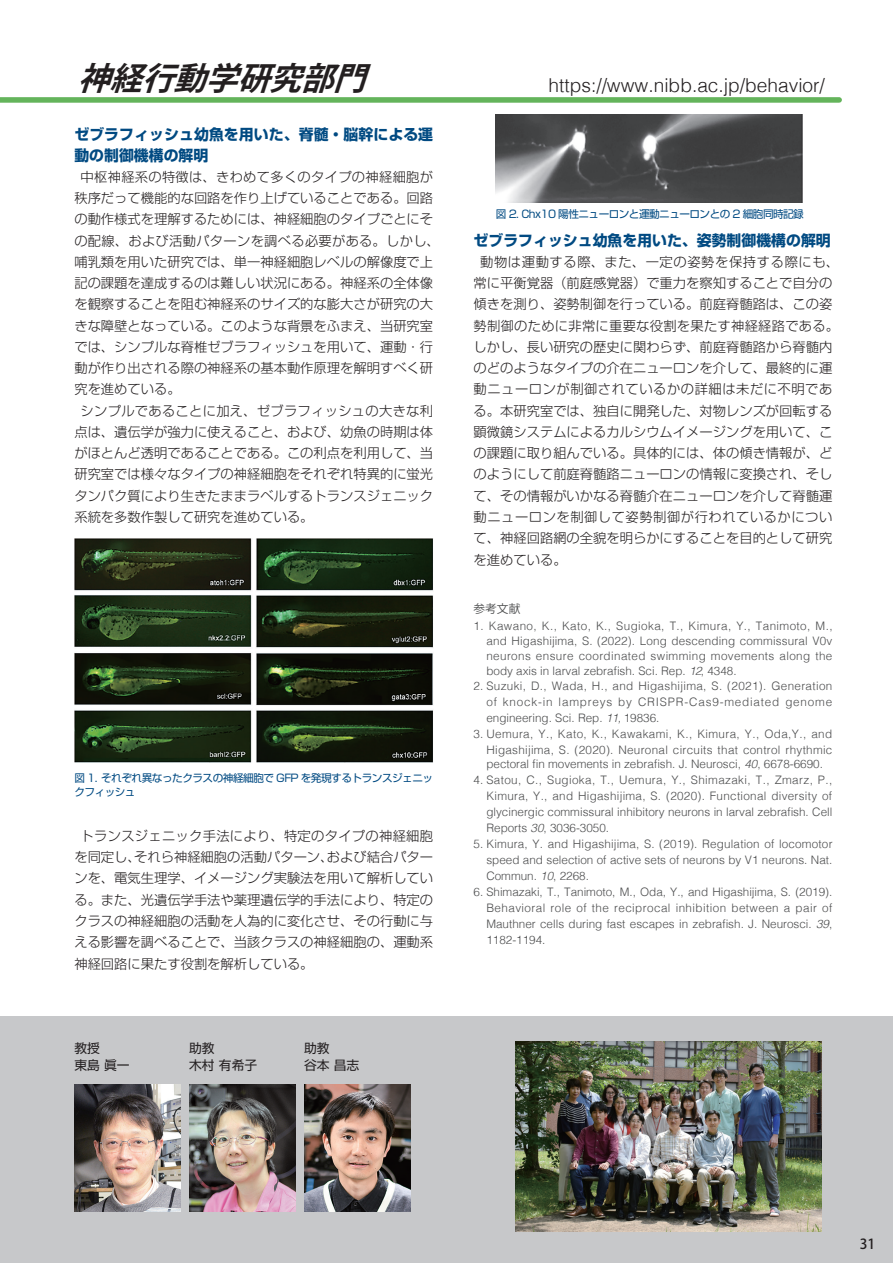
<style>
.page{position:relative;width:893px;height:1263px;background:#fff}
.page>*{position:absolute;margin:0;border:0;box-sizing:border-box;transform-origin:0 0}
.t1{font:italic 700 31.95px "Koz Go Pro";color:#231f20}
.t2{font:300 19.2px "Helvetica";color:#231f20}
.t3{font:700 14.85px/21.3px "Shin Go Pro";color:#014a82}
.t4{font:500 13.8px "Koz Go Pro";color:#231f20}
.t5{font:300 13.35px/21.3px "Shin Go Pro";color:#231f20;text-align:justify}
.t6{font:300 13.35px "Shin Go Pro";letter-spacing:.02em;color:#231f20}
.t7{font:12.75px/17px "Shin Go Pro";color:#231f20}
.t8{font:300 11.7px/15.9px "Helvetica";color:#4b4c4d;text-align:justify}
.t9{font:11.7px "Koz Go Pro";color:#4b4c4d}
.t10{font:10.65px/13.8px "Shin Go Pro";letter-spacing:-.05em;color:#014a82}
.s1{font-style:italic}
</style>
<div class="page">
<div style="left:0;top:97px;width:839px;height:6px;background:#64b45b"></div>
<div style="left:0;top:1016px;width:893px;height:247px;background:#c7c8ca"></div>
<img style="left:516px;top:1042px;width:306px;height:190px">
<img style="left:74px;top:1084px;width:107px;height:128px">
<img style="left:74px;top:539px;width:359px;height:223px">
<img style="left:496px;top:115px;width:306px;height:88px">
<img style="left:189px;top:1084px;width:107px;height:128px">
<img style="left:304px;top:1084px;width:106px;height:128px">
<h1 class="t1" style="left:78px;top:57px;width:303px">神経行動学研究部門</h1>
<p class="t3" style="left:74px;top:122px;width:360px">ゼブラフィッシュ幼魚を用いた、脊髄・脳幹による運動の制御機構の解明</p>
<p class="t6" style="left:81px;top:166px;width:354px">中枢神経系の特徴は、きわめて多くのタイプの神経細胞が</p>
<p class="t5" style="left:74px;top:186px;width:360px">秩序だって機能的な回路を作り上げていることである。回路</p>
<p class="t5" style="left:74px;top:207px;width:360px">の動作様式を理解するためには、神経細胞のタイプごとにそ</p>
<p class="t6" style="left:74px;top:230px;width:367px">の配線、および活動パターンを調べる必要がある。しかし、</p>
<p class="t5" style="left:74px;top:249px;width:360px">哺乳類を用いた研究では、単一神経細胞レベルの解像度で上</p>
<p class="t5" style="left:74px;top:271px;width:360px">記の課題を達成するのは難しい状況にある。神経系の全体像</p>
<p class="t5" style="left:74px;top:292px;width:360px">を観察することを阻む神経系のサイズ的な膨大さが研究の大</p>
<p class="t5" style="left:74px;top:313px;width:360px">きな障壁となっている。このような背景をふまえ、当研究室</p>
<p class="t5" style="left:74px;top:335px;width:360px">では、シンプルな脊椎ゼブラフィッシュを用いて、運動・行</p>
<p class="t5" style="left:74px;top:356px;width:360px">動が作り出される際の神経系の基本動作原理を解明すべく研</p>
<p class="t5" style="left:74px;top:377px;width:108px">究を進めている。</p>
<p class="t6" style="left:81px;top:400px;width:354px">シンプルであることに加え、ゼブラフィッシュの大きな利</p>
<p class="t5" style="left:74px;top:420px;width:360px">点は、遺伝学が強力に使えること、および、幼魚の時期は体</p>
<p class="t5" style="left:74px;top:441px;width:360px">がほとんど透明であることである。この利点を利用して、当</p>
<p class="t5" style="left:74px;top:462px;width:360px">研究室では様々なタイプの神経細胞をそれぞれ特異的に蛍光</p>
<p class="t5" style="left:74px;top:483px;width:360px">タンパク質により生きたままラベルするトランスジェニック</p>
<p class="t5" style="left:74px;top:505px;width:241px">系統を多数作製して研究を進めている。</p>
<p class="t10" style="left:74px;top:770px;width:360px">図 1. それぞれ異なったクラスの神経細胞で GFP を発現するトランスジェニックフィッシュ</p>
<p class="t5" style="left:74px;top:823px;width:360px;text-indent:6px">トランスジェニック手法により、特定のタイプの神経細胞を同定し、それら神経細胞の活動パターン、および結合パターンを、電気生理学、イメージング実験法を用いて解析している。また、光遺伝学手法や薬理遺伝学的手法により、特定のクラスの神経細胞の活動を人為的に変化させ、その行動に与える影響を調べることで、当該クラスの神経細胞の、運動系神経回路に果たす役割を解析している。</p>
<p class="t7" style="left:74px;top:1038px;width:57px">教授<br>東島 眞一</p>
<p class="t7" style="left:189px;top:1038px;width:70px">助教<br>木村 有希子</p>
<p class="t7" style="left:304px;top:1038px;width:57px">助教<br>谷本 昌志</p>
<h2 class="t2" style="left:548px;top:69px;width:278px">https://www.nibb.ac.jp/behavior/</h2>
<p class="t10" style="left:496px;top:206px;width:309px">図 2. Chx10 陽性ニューロンと運動ニューロンとの 2 細胞同時記録</p>
<p class="t3" style="left:474px;top:228px;width:359px">ゼブラフィッシュ幼魚を用いた、姿勢制御機構の解明</p>
<p class="t5" style="left:474px;top:249px;width:367px;text-align:left;text-indent:6px">動物は運動する際、また、一定の姿勢を保持する際にも、常に平衡覚器（前庭感覚器）で重力を察知することで自分の傾きを測り、姿勢制御を行っている。前庭脊髄路は、この姿勢制御のために非常に重要な役割を果たす神経経路である。しかし、長い研究の歴史に関わらず、前庭脊髄路から脊髄内のどのようなタイプの介在ニューロンを介して、最終的に運動ニューロンが制御されているかの詳細は未だに不明である。本研究室では、独自に開発した、対物レンズが回転する顕微鏡システムによるカルシウムイメージングを用いて、この課題に取り組んでいる。具体的には、体の傾き情報が、どのようにして前庭脊髄路ニューロンの情報に変換され、そして、その情報がいかなる脊髄介在ニューロンを介して脊髄運動ニューロンを制御して姿勢制御が行われているかについて、神経回路網の全貌を明らかにすることを目的として研究を進めている。</p>
<p class="t9" style="left:474px;top:601px;width:48px">参考文献</p>
<p class="t8" style="left:486px;top:618px;width:348px;line-height:14.9px;text-indent:-13px">1. Kawano, K., Kato, K., Sugioka, T., Kimura, Y., Tanimoto, M., and Higashijima, S. (2022). Long descending commissural V0v neurons ensure coordinated swimming movements along the body axis in larval zebrafish. Sci. Rep. <span class="s1">12</span>, 4348.</p>
<p class="t8" style="left:486px;top:677px;width:347px;text-indent:-13px">2. Suzuki, D., Wada, H., and Higashijima, S. (2021). Generation of knock-in lampreys by CRISPR-Cas9-mediated genome engineering. Sci. Rep. <span class="s1">11,</span> 19836.</p>
<p class="t8" style="left:486px;top:725px;width:348px;line-height:15.5px;text-indent:-13px">3. Uemura, Y., Kato, K., Kawakami, K., Kimura, Y., Oda,Y., and Higashijima, S. (2020). Neuronal circuits that control rhythmic pectoral fin movements in zebrafish. J. Neurosci, <span class="s1">40</span>, 6678-6690.</p>
<p class="t8" style="left:486px;top:771px;width:348px;text-indent:-13px">4. Satou, C., Sugioka, T., Uemura, Y., Shimazaki, T., Zmarz, P., Kimura, Y., and Higashijima, S. (2020). Functional diversity of glycinergic commissural inhibitory neurons in larval zebrafish. Cell Reports <span class="s1">30</span>, 3036-3050.</p>
<p class="t8" style="left:486px;top:835px;width:348px;text-indent:-13px">5. Kimura, Y. and Higashijima, S. (2019). Regulation of locomotor speed and selection of active sets of neurons by V1 neurons. Nat.<br>Commun. <span class="s1">10</span>, 2268.</p>
<p class="t8" style="left:486px;top:883px;width:348px;text-indent:-13px">6. Shimazaki, T., Tanimoto, M., Oda, Y., and Higashijima, S. (2019).<br>Behavioral role of the reciprocal inhibition between a pair of Mauthner cells during fast escapes in zebrafish. J. Neurosci. <span class="s1">39</span>, 1182-1194.</p>
<p class="t4" style="left:860px;top:1235px;width:17px">31</p>
</div>
